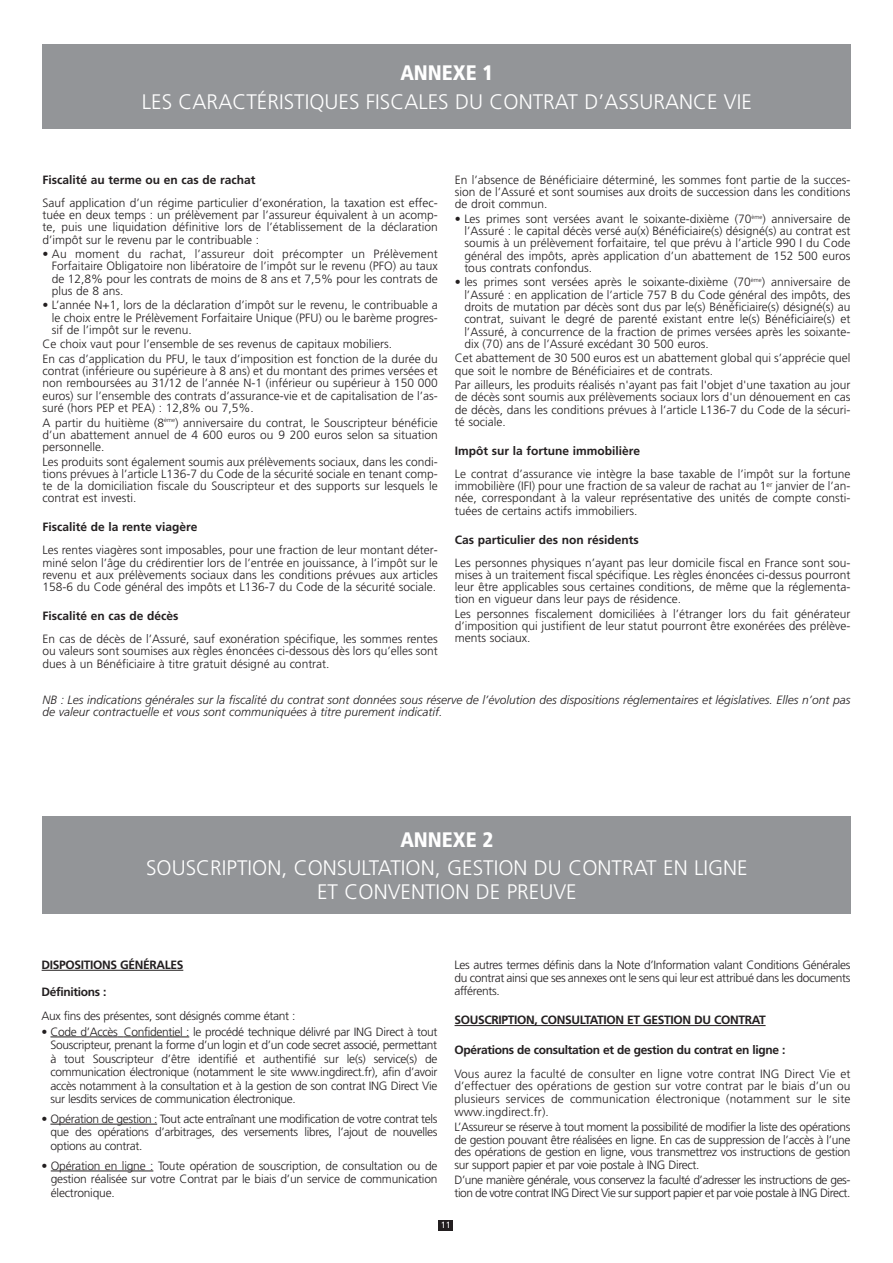
<style>
.page{position:relative;width:893px;height:1263px;background:#fff}
.page>*{position:absolute;margin:0;border:0;box-sizing:border-box;transform-origin:0 0}
.t1{font:300 21px/24px "Frutiger";color:#fff;text-align:center}
.t2{font:900 condensed 21px "Frutiger";color:#fff}
.t3{font:300 12px/12.3px "Frutiger";color:#231f20;text-align:justify}
.t4{font:italic 300 12px/12px "Frutiger";color:#231f20}
.t5{font:300 12px/12.8px "Frutiger";letter-spacing:-.04em;color:#231f20}
.t6{font:700 12px "Frutiger";color:#231f20}
.t7{font:700 12px "Frutiger";letter-spacing:-.025em;color:#231f20}
.t8{font:300 12px "Frutiger";letter-spacing:-.03em;color:#231f20}
.t9{font:9px "Frutiger";color:#fff}
</style>
<div class="page">
<div style="left:43px;top:45px;width:808px;height:84px;background:#939598"></div>
<div style="left:43px;top:816px;width:808px;height:98px;background:#939598"></div>
<hr style="left:42px;top:970px;width:141px;height:1px;background:#231f20">
<hr style="left:50px;top:1036px;width:67px;height:1px;background:#231f20">
<hr style="left:124px;top:1036px;width:65px;height:1px;background:#231f20">
<hr style="left:50px;top:1124px;width:107px;height:1px;background:#231f20">
<hr style="left:51px;top:1170px;width:102px;height:1px;background:#231f20">
<hr style="left:455px;top:1025px;width:311px;height:1px;background:#231f20">
<div style="left:438px;top:1220px;width:15px;height:11px;background:#231f20"></div>
<h1 class="t2" style="left:400px;top:65px;width:95px">ANNEXE 1</h1>
<h1 class="t1" style="left:142px;top:91px;width:612px">LES CARACTÉRISTIQUES FISCALES DU CONTRAT D’ASSURANCE VIE</h1>
<p class="t6" style="left:42px;top:175px;width:214px">Fiscalité au terme ou en cas de rachat</p>
<p class="t3" style="left:42px;top:197px;width:397px">Sauf application d’un régime particulier d’exonération, la taxation est effec&shy;tuée en deux temps : un prélèvement par l’assureur équivalent à un acomp&shy;te, puis une liquidation définitive lors de l’établissement de la déclaration d’impôt sur le revenu par le contribuable :</p>
<p class="t3" style="left:52px;top:249px;width:388px;text-indent:-9px">• Au moment du rachat, l’assureur doit précompter un Prélèvement Forfaitaire Obligatoire non libératoire de l’impôt sur le revenu (PFO) au taux de 12,8% pour les contrats de moins de 8 ans et 7,5% pour les contrats de plus de 8 ans.</p>
<p class="t3" style="left:52px;top:300px;width:388px;text-indent:-9px">• L’année N+1, lors de la déclaration d’impôt sur le revenu, le contribuable a le choix entre le Prélèvement Forfaitaire Unique (PFU) ou le barème progres&shy;sif de l’impôt sur le revenu.</p>
<p class="t3" style="left:42px;top:338px;width:397px;line-height:14.4px">Ce choix vaut pour l’ensemble de ses revenus de capitaux mobiliers.<br>En cas d’application du PFU, le taux d’imposition est fonction de la durée du</p>
<p class="t3" style="left:42px;top:366px;width:397px">contrat (inférieure ou supérieure à 8 ans) et du montant des primes versées et non remboursées au 31/12 de l’année N-1 (inférieur ou supérieur à 150 000 euros) sur l’ensemble des contrats d’assurance-vie et de capitalisation de l’as&shy;suré (hors PEP et PEA) : 12,8% ou 7,5%.</p>
<p class="t3" style="left:42px;top:417px;width:397px">A partir du huitième (8<sup>ème</sup>) anniversaire du contrat, le Souscripteur bénéficie d’un abattement annuel de 4 600 euros ou 9 200 euros selon sa situation personnelle.</p>
<p class="t3" style="left:42px;top:456px;width:397px">Les produits sont également soumis aux prélèvements sociaux, dans les condi&shy;tions prévues à l’article L136-7 du Code de la sécurité sociale en tenant comp&shy;te de la domiciliation fiscale du Souscripteur et des supports sur lesquels le contrat est investi.</p>
<p class="t6" style="left:42px;top:522px;width:156px">Fiscalité de la rente viagère</p>
<p class="t3" style="left:42px;top:545px;width:397px">Les rentes viagères sont imposables, pour une fraction de leur montant déter&shy;miné selon l’âge du crédirentier lors de l’entrée en jouissance, à l’impôt sur le revenu et aux prélèvements sociaux dans les conditions prévues aux articles 158-6 du Code général des impôts et L136-7 du Code de la sécurité sociale.</p>
<p class="t6" style="left:42px;top:611px;width:137px">Fiscalité en cas de décès</p>
<p class="t3" style="left:42px;top:633px;width:397px">En cas de décès de l’Assuré, sauf exonération spécifique, les sommes rentes ou valeurs sont soumises aux règles énoncées ci-dessous dès lors qu’elles sont dues à un Bénéficiaire à titre gratuit désigné au contrat.</p>
<p class="t3" style="left:455px;top:174px;width:397px">En l’absence de Bénéficiaire déterminé, les sommes font partie de la succes&shy;sion de l’Assuré et sont soumises aux droits de succession dans les conditions de droit commun.</p>
<p class="t3" style="left:464px;top:213px;width:388px;text-indent:-9px">• Les primes sont versées avant le soixante-dixième (70<sup>ème</sup>) anniversaire de l’Assuré : le capital décès versé au(x) Bénéficiaire(s) désigné(s) au contrat est soumis à un prélèvement forfaitaire, tel que prévu à l’article 990 I du Code général des impôts, après application d’un abattement de 152 500 euros tous contrats confondus.</p>
<p class="t3" style="left:464px;top:277px;width:388px;text-indent:-9px">• les primes sont versées après le soixante-dixième (70<sup>ème</sup>) anniversaire de l’Assuré : en application de l’article 757 B du Code général des impôts, des droits de mutation par décès sont dus par le(s) Bénéficiaire(s) désigné(s) au contrat, suivant le degré de parenté existant entre le(s) Bénéficiaire(s) et l’Assuré, à concurrence de la fraction de primes versées après les soixante&shy;dix (70) ans de l’Assuré excédant 30 500 euros.</p>
<p class="t3" style="left:455px;top:353px;width:397px">Cet abattement de 30 500 euros est un abattement global qui s’apprécie quel que soit le nombre de Bénéficiaires et de contrats.</p>
<p class="t3" style="left:455px;top:380px;width:397px">Par ailleurs, les produits réalisés n'ayant pas fait l'objet d'une taxation au jour de décès sont soumis aux prélèvements sociaux lors d'un dénouement en cas de décès, dans les conditions prévues à l’article L136-7 du Code de la sécuri&shy;té sociale.</p>
<p class="t6" style="left:455px;top:446px;width:187px">Impôt sur la fortune immobilière</p>
<p class="t3" style="left:455px;top:468px;width:397px">Le contrat d’assurance vie intègre la base taxable de l’impôt sur la fortune immobilière (IFI) pour une fraction de sa valeur de rachat au 1<sup>er</sup> janvier de l’an&shy;née, correspondant à la valeur représentative des unités de compte consti&shy;tuées de certains actifs immobiliers.</p>
<p class="t6" style="left:455px;top:535px;width:185px">Cas particulier des non résidents</p>
<p class="t3" style="left:455px;top:557px;width:397px">Les personnes physiques n’ayant pas leur domicile fiscal en France sont sou&shy;mises à un traitement fiscal spécifique. Les règles énoncées ci-dessus pourront leur être applicables sous certaines conditions, de même que la réglementa&shy;tion en vigueur dans leur pays de résidence.</p>
<p class="t3" style="left:455px;top:608px;width:397px">Les personnes fiscalement domiciliées à l’étranger lors du fait générateur d’imposition qui justifient de leur statut pourront être exonérées des prélève&shy;ments sociaux.</p>
<p class="t4" style="left:42px;top:695px;width:809px">NB : Les indications générales sur la fiscalité du contrat sont données sous réserve de l’évolution des dispositions réglementaires et législatives. Elles n’ont pas de valeur contractuelle et vous sont communiquées à titre purement indicatif.</p>
<h1 class="t2" style="left:400px;top:831px;width:95px">ANNEXE 2</h1>
<h1 class="t1" style="left:146px;top:857px;width:603px">SOUSCRIPTION, CONSULTATION, GESTION DU CONTRAT EN LIGNE<br>ET CONVENTION DE PREUVE</h1>
<p class="t7" style="left:42px;top:960px;width:144px">DISPOSITIONS GÉNÉRALES</p>
<p class="t7" style="left:42px;top:987px;width:66px">Définitions :</p>
<p class="t8" style="left:42px;top:1011px;width:255px">Aux fins des présentes, sont désignés comme étant :</p>
<p class="t3" style="left:50px;top:1026px;width:389px;line-height:13.5px;text-indent:-9px">• Code d’Accès Confidentiel : le procédé technique délivré par ING Direct à tout Souscripteur, prenant la forme d’un login et d’un code secret associé, permettant à tout Souscripteur d’être identifié et authentifié sur le(s) service(s) de communication électronique (notam ment le site www.ingdirect.fr), afin d’avoir accès notamment à la consul tation et à la gestion de son contrat ING Direct Vie sur lesdits services de communi cation électronique.</p>
<p class="t3" style="left:50px;top:1113px;width:389px;line-height:13.5px;text-indent:-9px">• Opération de gestion : Tout acte entraînant une modification de votre contrat tels que des opérations d’arbitrages, des versements libres, l’ajout de nouvelles options au contrat.</p>
<p class="t3" style="left:51px;top:1160px;width:388px;line-height:13.5px;text-indent:-9px">• Opération en ligne : Toute opération de souscription, de consultation ou de gestion réalisée sur votre Contrat par le biais d’un service de communication électronique.</p>
<p class="t3" style="left:454px;top:959px;width:397px;line-height:12.8px">Les autres termes définis dans la Note d’Information valant Conditions Générales du contrat ainsi que ses annexes ont le sens qui leur est attribué dans les documents afférents.</p>
<p class="t7" style="left:455px;top:1015px;width:313px">SOUSCRIPTION, CONSULTATION ET GESTION DU CONTRAT</p>
<p class="t7" style="left:454px;top:1045px;width:332px">Opérations de consultation et de gestion du contrat en ligne :</p>
<p class="t3" style="left:454px;top:1068px;width:397px;line-height:12.8px">Vous aurez la faculté de consulter en ligne votre contrat ING Direct Vie et d’effectuer des opérations de gestion sur votre contrat par le biais d’un ou plusieurs services de communication électronique (notamment sur le site www.ingdirect.fr).</p>
<p class="t3" style="left:454px;top:1121px;width:397px;line-height:12.8px">L’Assureur se réserve à tout moment la possibilité de modifier la liste des opérations de gestion pouvant être réalisées en ligne. En cas de suppression de l’accès à l’une des opérations de gestion en ligne, vous transmettrez vos instructions de gestion sur support papier et par voie postale à ING Direct.</p>
<p class="t5" style="left:454px;top:1174px;width:397px">D’une manière générale, vous conservez la faculté d’adresser les instructions de ges&shy;tion de votre contrat ING Direct Vie sur support papier et par voie postale à ING Direct.</p>
<p class="t9" style="left:441px;top:1221px;width:11px">11</p>
</div>
